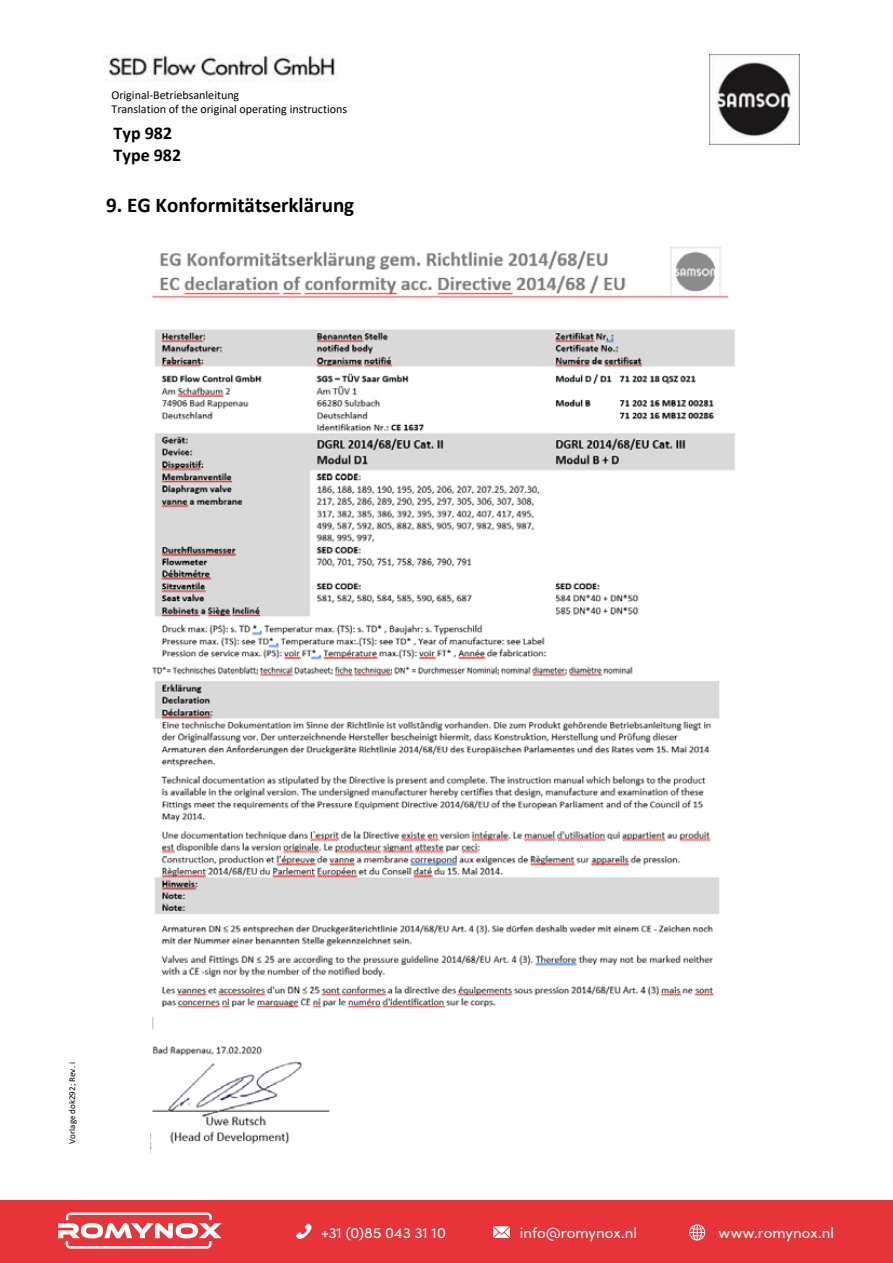
<style>
.page{position:relative;width:893px;height:1263px;background:#fff}
.page>*{position:absolute;margin:0;border:0;box-sizing:border-box;transform-origin:0 0}
.t1{font:700 21px "Calibri";color:#000}
.t2{font:700 18px/22px "Calibri";color:#000}
.t3{font:15px "Sofia Pro";letter-spacing:.005em;color:#fff}
.t4{font:12px/14.5px "Calibri";letter-spacing:-.005em;color:#000}
.t5{font:9px "Calibri";color:#000}
</style>
<div class="page">
<img style="left:104px;top:55px;width:231px;height:26px">
<img style="left:709px;top:55px;width:90px;height:89px">
<img style="left:150px;top:246px;width:585px;height:906px">
<div style="left:0;top:1199px;width:893px;height:64px;background:#e73439"></div>
<svg style="left:58px;top:1212px;width:164px;height:36px"></svg>
<svg style="left:689px;top:1224px;width:16px;height:17px"></svg>
<svg style="left:493px;top:1226px;width:17px;height:12px"></svg>
<svg style="left:296px;top:1223px;width:16px;height:16px"></svg>
<p class="t4" style="left:111px;top:87px;width:237px">Original-Betriebsanleitung<br>Translation of the original operating instructions</p>
<h2 class="t2" style="left:114px;top:122px;width:69px">Typ 982<br>Type 982</h2>
<h1 class="t1" style="left:106px;top:190px;width:249px">9. EG Konformitätserklärung</h1>
<p class="t5" style="left:66px;top:1144px;width:83px;rotate:-90deg">Vorlage dok292; Rev. i</p>
<p class="t3" style="left:321px;top:1221px;width:126px">+31 (0)85 043 31 10</p>
<p class="t3" style="left:520px;top:1221px;width:119px">info@romynox.nl</p>
<p class="t3" style="left:718px;top:1221px;width:117px">www.romynox.nl</p>
</div>
